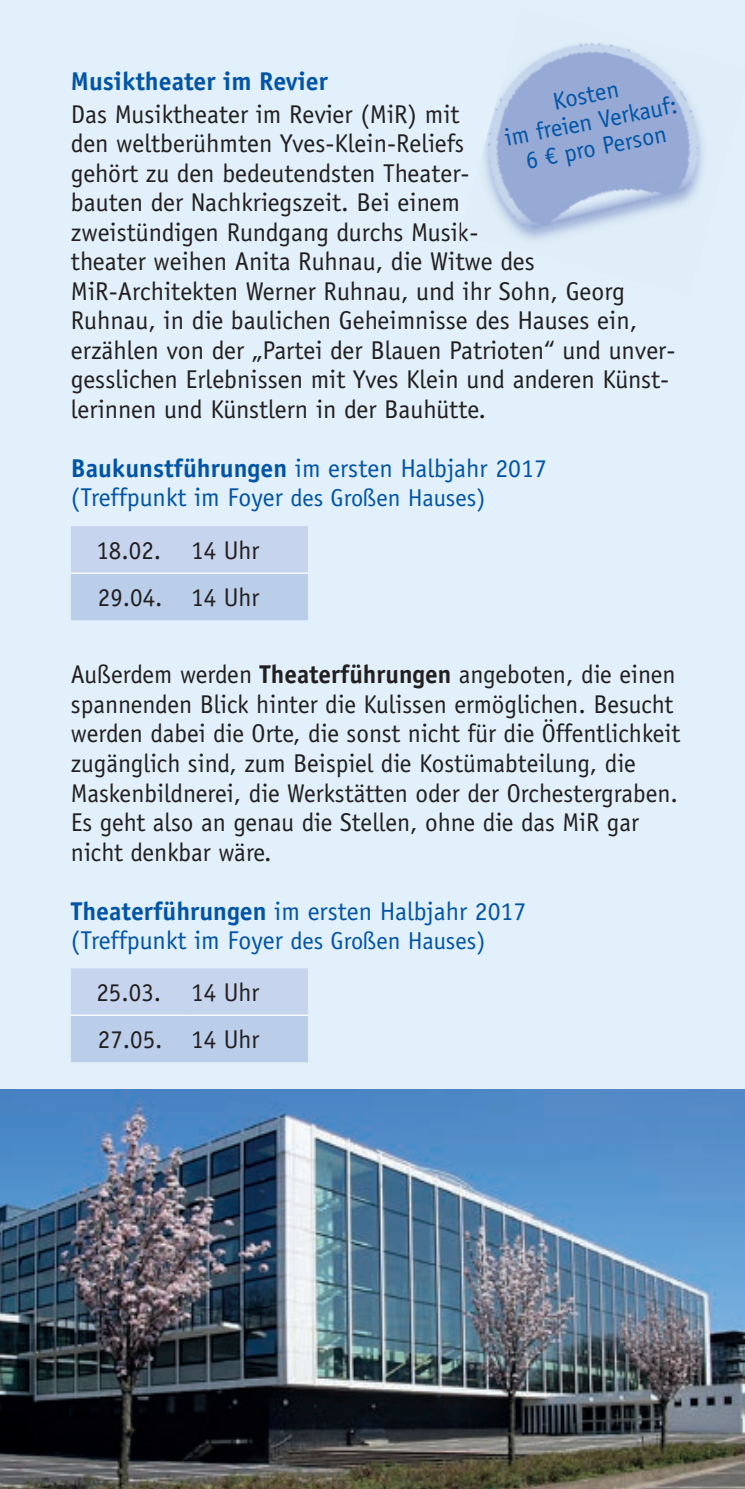
<style>
.page{position:relative;width:745px;height:1489px;background:#fff}
.page>*{position:absolute;margin:0;border:0;box-sizing:border-box;transform-origin:0 0}
.t1{font:25.75px/29.5px "Officina Sans Std";color:#231f20}
.t2{font:25.75px/29.5px "Officina Sans Std";color:#0154a6}
.t3{font:700 25.75px "Officina Sans Std";color:#0154a6}
.t4{font:24.5px/26.5px "Officina Sans Std";color:#0154a6;text-align:center}
.s1{font-weight:700}
.s2{font-size:24.5px}
</style>
<div class="page">
<div style="left:0;top:0;width:744px;height:1488px;background:#e1f0fa"></div>
<img style="left:0;top:1089px;width:744px;height:399px">
<svg style="left:71px;top:526px;width:237px;height:94px;background:#c0d1eb"></svg>
<hr style="left:71px;top:572px;width:114px;height:2px;background:#fff">
<hr style="left:185px;top:572px;width:123px;height:2px;background:#fff">
<svg style="left:71px;top:968px;width:237px;height:94px;background:#c0d1eb"></svg>
<hr style="left:71px;top:1014px;width:114px;height:1px;background:#fff">
<hr style="left:185px;top:1014px;width:123px;height:1px;background:#fff">
<img style="left:484px;top:42px;width:219px;height:198px">
<p class="t3" style="left:71px;top:65px;width:258px">Musiktheater im Revier</p>
<p class="t1" style="left:71px;top:99px;width:605px">Das Musiktheater im Revier (MiR) mit<br>den weltberühmten Yves-Klein-Reliefs<br>gehört zu den bedeutendsten Theater-<br>bauten der Nachkriegszeit. Bei einem<br>zweistündigen Rundgang durchs Musik-<br>theater weihen Anita Ruhnau, die Witwe des MiR-Architekten Werner Ruhnau, und ihr Sohn, Georg Ruhnau, in die baulichen Geheimnisse des Hauses ein, erzählen von der „Partei der Blauen Patrioten“ und unver&shy;gesslichen Erlebnissen mit Yves Klein und anderen Künst&shy;lerinnen und Künstlern in der Bauhütte.</p>
<p class="t4" style="left:497px;top:99px;width:177px;rotate:-11deg">Kosten<br>im freien Verkauf:<br>6 € pro Person</p>
<p class="t2" style="left:71px;top:453px;width:477px"><span class="s1">Baukunstführungen</span> im ersten Halbjahr 2017 (Treffpunkt im Foyer <span class="s2">des Großen Hauses)</span></p>
<p class="t1" style="left:96px;top:527px;width:164px;line-height:47px">18.02. 14 Uhr<br>29.04. 14 Uhr</p>
<p class="t1" style="left:71px;top:660px;width:610px">Außerdem werden <span class="s1">Theaterführungen</span> angeboten, die einen spannenden Blick hinter die Kulissen ermöglichen. Besucht werden dabei die Orte, die sonst nicht für die Öffentlichkeit zugänglich sind, zum Beispiel die Kostümabteilung, die Maskenbildnerei, die Werkstätten oder der Orchestergraben.<br>Es geht also an genau die Stellen, ohne die das MiR gar nicht denkbar wäre.</p>
<p class="t2" style="left:71px;top:896px;width:456px"><span class="s1">Theaterführungen</span> im ersten Halbjahr 2017 (Treffpunkt im Foyer <span class="s2">des Großen Hauses)</span></p>
<p class="t1" style="left:96px;top:968px;width:164px;line-height:47px">25.03. 14 Uhr<br>27.05. 14 Uhr</p>
</div>
